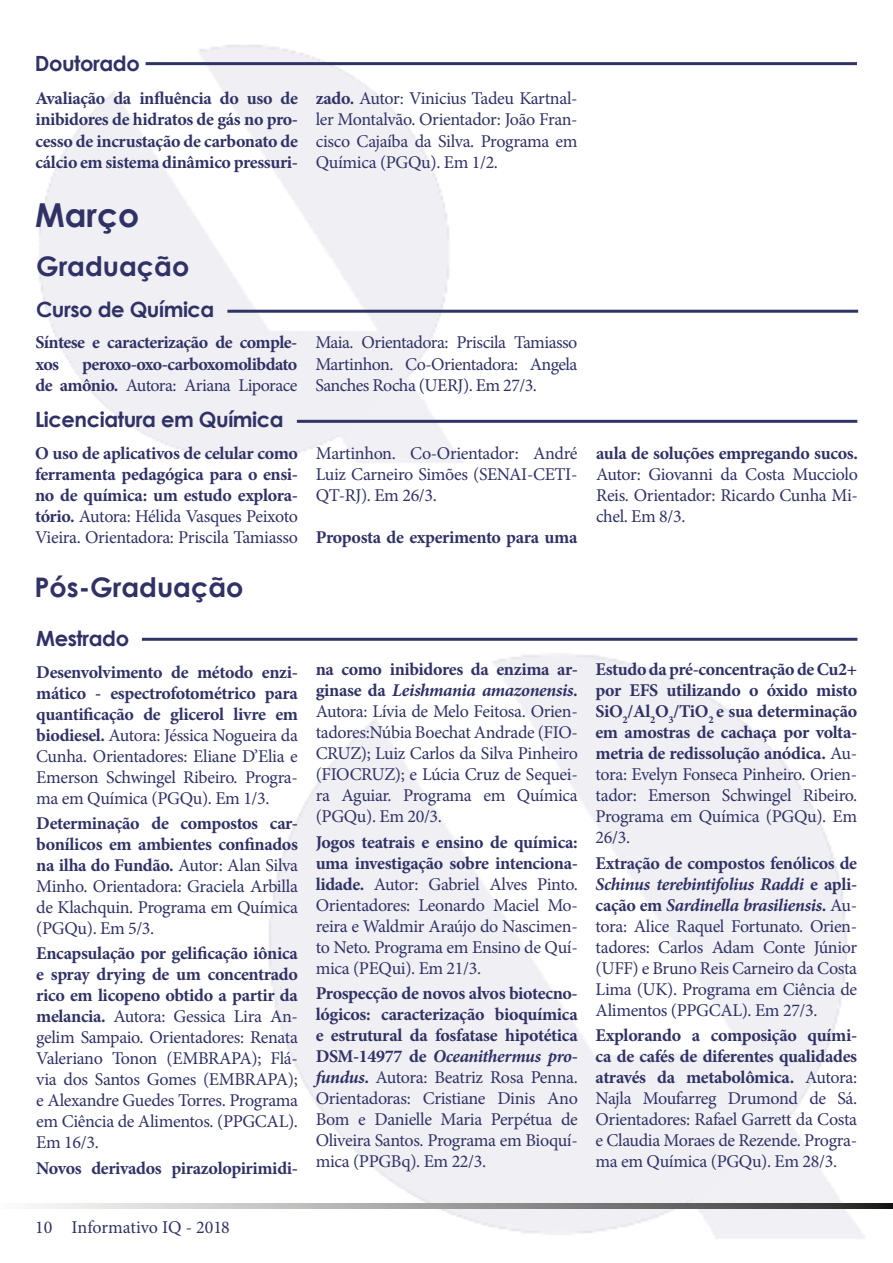
<style>
.page{position:relative;width:893px;height:1263px;background:#fff}
.page>*{position:absolute;margin:0;border:0;box-sizing:border-box;transform-origin:0 0}
.t1{font:700 33px "Century Gothic";color:#303266}
.t2{font:700 27px "Century Gothic";color:#303266}
.t3{font:700 21px "Century Gothic";letter-spacing:-.02em;color:#303266}
.t4{font:18px/21px "Minion Pro";letter-spacing:-.02em;color:#303266;text-align:justify}
.t5{font:700 18px/21px "Minion Pro";letter-spacing:-.02em;color:#303266;text-align:justify}
.t6{font:18px "Minion Pro";letter-spacing:-.005em;color:#303265}
.s1{font-weight:700}
.s2{font-weight:400}
.s3{font-weight:700;font-style:italic}
</style>
<div class="page">
<svg style="left:5px;top:1203px;width:888px;height:6px;background:#989797"></svg>
<hr style="left:142px;top:638px;width:715px;height:3px;background:#303366">
<hr style="left:227px;top:310px;width:631px;height:3px;background:#303366">
<hr style="left:297px;top:420px;width:560px;height:3px;background:#303366">
<hr style="left:146px;top:62px;width:711px;height:3px;background:#303366">
<p class="t3" style="left:35px;top:47px;width:106px">Doutorado</p>
<p class="t5" style="left:35px;top:87px;width:264px;line-height:21.6px">Avaliação da influência do uso de inibidores de hidratos de gás no pro&shy;cesso de incrustação de carbonato de cálcio em sistema dinâmico pressuri-</p>
<p class="t4" style="left:316px;top:87px;width:263px;line-height:21.6px"><span class="s1">zado.</span> Autor: Vinicius Tadeu Kartnal&shy;ler Montalvão. Orientador: João Fran&shy;cisco Cajaíba da Silva. Programa em Química (PGQu). Em 1/2.</p>
<h1 class="t1" style="left:35px;top:189px;width:106px">Março</h1>
<h2 class="t2" style="left:36px;top:246px;width:155px">Graduação</h2>
<p class="t3" style="left:36px;top:294px;width:180px">Curso de Química</p>
<p class="t5" style="left:35px;top:331px;width:264px;line-height:21.6px">Síntese e caracterização de comple&shy;xos</p>
<p class="t5" style="left:35px;top:353px;width:264px;line-height:21.6px;text-align:right">peroxo-oxo-carboxomolibdato<br>de amônio. <span class="s2">Autora: Ariana Liporace</span></p>
<p class="t4" style="left:315px;top:332px;width:264px;line-height:21.6px">Maia. Orientadora: Priscila Tamiasso Martinhon. Co-Orientadora: Angela Sanches Rocha (UERJ). Em 27/3.</p>
<p class="t3" style="left:35px;top:404px;width:250px">Licenciatura em Química</p>
<p class="t5" style="left:35px;top:442px;width:264px">O uso de aplicativos de celular como ferramenta pedagógica para o ensi&shy;no de química: um estudo explora&shy;tório. <span class="s2">Autora: Hélida Vasques Peixoto Vieira. Orientadora: Priscila Tamiasso</span></p>
<p class="t4" style="left:316px;top:443px;width:263px">Martinhon. Co-Orientador: André Luiz Carneiro Simões (SENAI-CETI-QT-RJ). Em 26/3.</p>
<p class="t5" style="left:316px;top:526px;width:263px">Proposta de experimento para uma</p>
<h2 class="t2" style="left:34px;top:567px;width:210px">Pós-Graduação</h2>
<p class="t3" style="left:36px;top:622px;width:94px">Mestrado</p>
<p class="t4" style="left:36px;top:661px;width:263px"><span class="s1">Desenvolvimento de método enzi&shy;mático - espectrofotométrico para quantificação de glicerol livre em biodiesel.</span> Autora: Jéssica Nogueira da Cunha. Orientadores: Eliane D’Elia e Emerson Schwingel Ribeiro. Progra&shy;ma em Química (PGQu). Em 1/3.</p>
<p class="t4" style="left:36px;top:813px;width:263px"><span class="s1">Determinação de compostos car&shy;bonílicos em ambientes confinados na ilha do Fundão.</span> Autor: Alan Silva Minho. Orientadora: Graciela Arbilla de Klachquin. Programa em Química (PGQu). Em 5/3.</p>
<p class="t4" style="left:36px;top:943px;width:263px"><span class="s1">Encapsulação por gelificação iônica e spray drying de um concentrado rico em licopeno obtido a partir da melancia.</span> Autora: Gessica Lira An&shy;gelim Sampaio. Orientadores: Renata Valeriano Tonon (EMBRAPA); Flá&shy;via dos Santos Gomes (EMBRAPA); e Alexandre Guedes Torres. Programa em Ciência de Alimentos. (PPGCAL).<br>Em 16/3.</p>
<p class="t5" style="left:36px;top:1157px;width:263px">Novos derivados pirazolopirimidi-</p>
<p class="t4" style="left:316px;top:659px;width:264px"><span class="s1">na como inibidores da enzima ar&shy;ginase da</span> <span class="s3">Leishmania amazonensis</span><span class="s1">.<br></span>Autora: Lívia de Melo Feitosa. Orien&shy;tadores:Núbia Boechat Andrade (FIO-CRUZ); Luiz Carlos da Silva Pinheiro (FIOCRUZ); e Lúcia Cruz de Sequei&shy;ra Aguiar. Programa em Química (PGQu). Em 20/3.</p>
<p class="t4" style="left:316px;top:831px;width:264px"><span class="s1">Jogos teatrais e ensino de química: uma investigação sobre intenciona&shy;lidade.</span> Autor: Gabriel Alves Pinto.<br>Orientadores: Leonardo Maciel Mo&shy;reira e Waldmir Araújo do Nascimen&shy;to Neto. Programa em Ensino de Quí&shy;mica (PEQui). Em 21/3.</p>
<p class="t4" style="left:316px;top:983px;width:264px"><span class="s1">Prospecção de novos alvos biotecno&shy;lógicos: caracterização bioquímica e estrutural da fosfatase hipotética DSM-14977 de</span> <span class="s3">Oceanithermus pro&shy;fundus</span><span class="s1">.</span> Autora: Beatriz Rosa Penna.<br>Orientadoras: Cristiane Dinis Ano Bom e Danielle Maria Perpétua de Oliveira Santos. Programa em Bioquí&shy;mica (PPGBq). Em 22/3.</p>
<p class="t6" style="left:35px;top:1215px;width:197px">10 Informativo IQ - 2017</p>
<p class="t4" style="left:221px;top:1217px;width:10px">8</p>
<p class="t5" style="left:596px;top:442px;width:263px">aula de soluções empregando sucos.</p>
<p class="t4" style="left:596px;top:463px;width:263px">Autor: Giovanni da Costa Mucciolo Reis. Orientador: Ricardo Cunha Mi&shy;chel. Em 8/3.</p>
<p class="t5" style="left:596px;top:659px;width:263px">Estudo da pré-concentração de Cu2+ por EFS utilizando o óxido misto SiO<sub>2</sub>/Al<sub>2</sub>O<sub>3</sub>/TiO<sub>2</sub> e sua determinação em amostras de cachaça por volta&shy;metria de redissolução anódica. <span class="s2">Au&shy;tora: Evelyn Fonseca Pinheiro. Orien&shy;tador: Emerson Schwingel Ribeiro.<br>Programa em Química (PGQu). Em 26/3.</span></p>
<p class="t4" style="left:596px;top:852px;width:263px"><span class="s1">Extração de compostos fenólicos de </span><span class="s3">Schinus terebintifolius Raddi</span> <span class="s1">e apli&shy;cação em</span> <span class="s3">Sardinella brasiliensis</span><span class="s1">.</span> Au&shy;tora: Alice Raquel Fortunato. Orien&shy;tadores: Carlos Adam Conte Júnior (UFF) e Bruno Reis Carneiro da Costa Lima (UK). Programa em Ciência de Alimentos (PPGCAL). Em 27/3.</p>
<p class="t4" style="left:596px;top:1025px;width:263px"><span class="s1">Explorando a composição quími&shy;ca de cafés de diferentes qualidades através da metabolômica.</span> Autora:<br>Najla Moufarreg Drumond de Sá.<br>Orientadores: Rafael Garrett da Costa e Claudia Moraes de Rezende. Progra&shy;ma em Química (PGQu). Em 28/3.</p>
</div>
